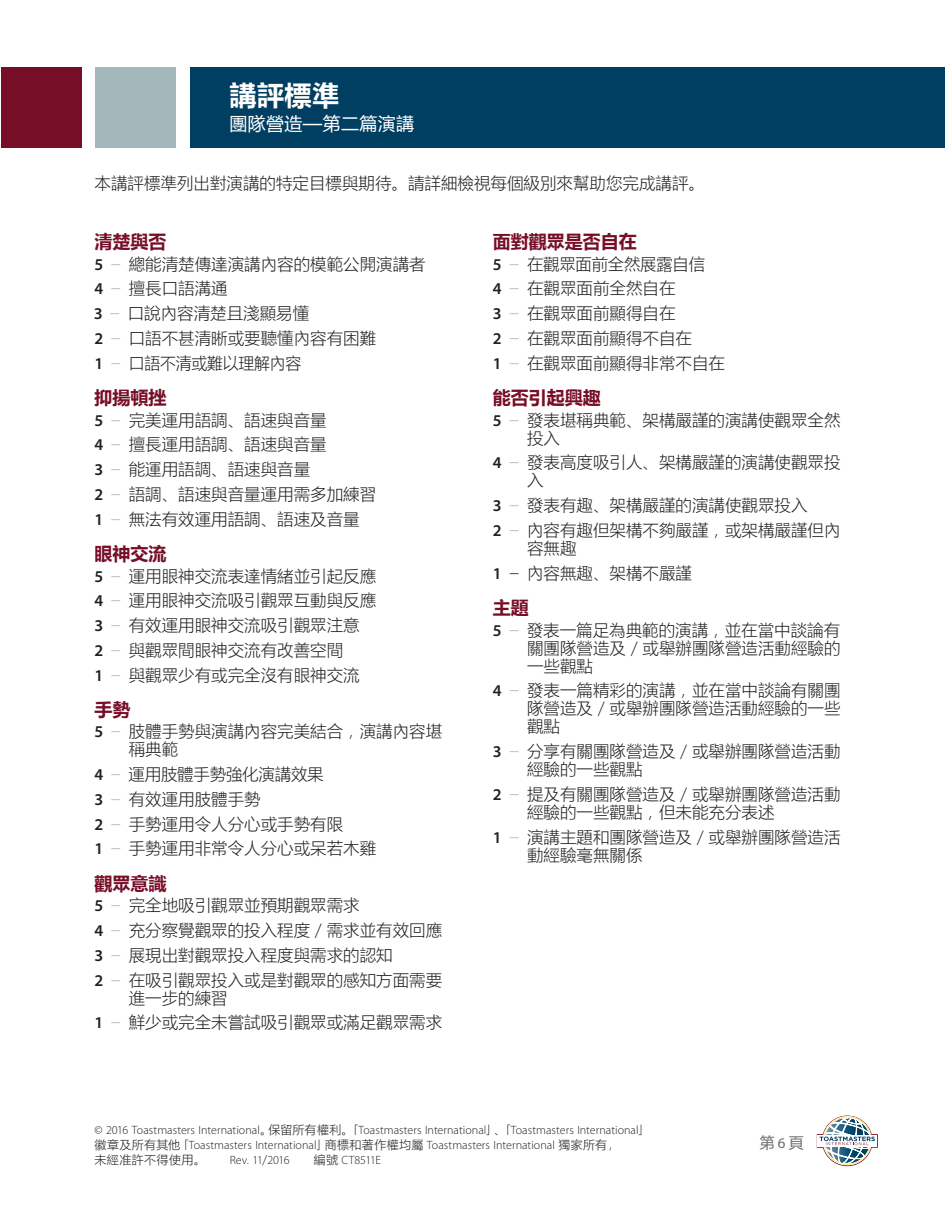
<style>
.page{position:relative;width:945px;height:1215px;background:#fff}
.page>*{position:absolute;margin:0;border:0;box-sizing:border-box;transform-origin:0 0}
.Form_Header{font:700 27px "Microsoft Ya Hei";color:#fff}
.Criteria_Names{font:700 18px "Microsoft Ya Hei";color:#770e28}
.Form_Subheader{font:18px "Microsoft Ya Hei";letter-spacing:.02em;color:#fff}
.Criteria{font:300 16.5px/18px "Microsoft Ya Hei";color:#231f20}
.Body{font:300 16.5px "Microsoft Ya Hei";color:#231f20}
.Criteria-2{font:300 16.5px "Microsoft Ya Hei";color:#231f20;scale:.96 1}
.t1{font:15px "Microsoft Ya Hei";color:#6c6d70}
.Copyright{font:300 12px/15px "Myriad Pro";letter-spacing:.005em;color:#231f20}
.Copyright-2{font:300 12px "Myriad Pro";letter-spacing:-.025em;color:#231f20}
.Copyright-3{font:300 12px "Myriad Pro";letter-spacing:-.03em;color:#231f20}
.s1{font-family:"Myriad Pro";font-weight:600}
.s2{color:#a4b7ba}
.s3{font-family:"Microsoft Ya Hei"}
.s4{font-family:"Myriad Pro"}
</style>
<div class="page">
<svg style="left:817px;top:1116px;width:61px;height:50px"></svg>
<div style="left:190px;top:68px;width:755px;height:80px;background:#003f61"></div>
<div style="left:95px;top:68px;width:81px;height:80px;background:#a4b7ba"></div>
<div style="left:1px;top:68px;width:81px;height:80px;background:#770e28"></div>
<p class="Form_Header" style="left:230px;top:77px;width:111px">講評標準</p>
<p class="Form_Subheader" style="left:230px;top:112px;width:186px">團隊營造—第二篇演講</p>
<p class="Body" style="left:94px;top:172px;width:612px">本講評標準列出對演講的特定目標與期待。請詳細檢視每個級別來幫助您完成講評。</p>
<p class="Criteria_Names" style="left:94px;top:229px;width:73px">清楚與否</p>
<p class="Criteria" style="left:94px;top:254px;width:333px"><span class="s1">5</span> <span class="s2">–</span> 總能清楚傳達演講內容的模範公開演講者</p>
<p class="Criteria" style="left:94px;top:279px;width:135px"><span class="s1">4</span> <span class="s2">–</span> 擅長口語溝通</p>
<p class="Criteria" style="left:94px;top:304px;width:216px"><span class="s1">3</span> <span class="s2">–</span> 口說內容清楚且淺顯易懂</p>
<p class="Criteria" style="left:94px;top:329px;width:283px"><span class="s1">2</span> <span class="s2">–</span> 口語不甚清晰或要聽懂內容有困難</p>
<p class="Criteria-2" style="left:94px;top:352px;width:217px"><span class="s1">1</span> <span class="s2">–</span> 口語不清或難以理解內容</p>
<p class="Criteria_Names" style="left:94px;top:385px;width:73px">抑揚頓挫</p>
<p class="Criteria" style="left:94px;top:410px;width:234px"><span class="s1">5</span> <span class="s2">–</span> 完美運用語調、語速與音量</p>
<p class="Criteria" style="left:94px;top:435px;width:234px"><span class="s1">4</span> <span class="s2">–</span> 擅長運用語調、語速與音量</p>
<p class="Criteria" style="left:94px;top:460px;width:217px"><span class="s1">3</span> <span class="s2">–</span> 能運用語調、語速與音量</p>
<p class="Criteria" style="left:94px;top:485px;width:283px"><span class="s1">2</span> <span class="s2">–</span> 語調、語速與音量運用需多加練習</p>
<p class="Criteria" style="left:94px;top:509px;width:267px"><span class="s1">1</span> <span class="s2">–</span> 無法有效運用語調、語速及音量</p>
<p class="Criteria_Names" style="left:94px;top:541px;width:73px">眼神交流</p>
<p class="Criteria" style="left:94px;top:566px;width:283px"><span class="s1">5</span> <span class="s2">–</span> 運用眼神交流表達情緒並引起反應</p>
<p class="Criteria" style="left:94px;top:591px;width:283px"><span class="s1">4</span> <span class="s2">–</span> 運用眼神交流吸引觀眾互動與反應</p>
<p class="Criteria" style="left:94px;top:616px;width:267px"><span class="s1">3</span> <span class="s2">–</span> 有效運用眼神交流吸引觀眾注意</p>
<p class="Criteria" style="left:94px;top:640px;width:250px"><span class="s1">2</span> <span class="s2">–</span> 與觀眾間眼神交流有改善空間</p>
<p class="Criteria" style="left:94px;top:665px;width:267px"><span class="s1">1</span> <span class="s2">–</span> 與觀眾少有或完全沒有眼神交流</p>
<p class="Criteria_Names" style="left:94px;top:697px;width:37px">手勢</p>
<p class="Criteria" style="left:129px;top:722px;width:315px;text-indent:-34px"><span class="s1">5</span> <span class="s2">–</span> 肢體手勢與演講內容完美結合，演講內容堪稱典範</p>
<p class="Criteria" style="left:94px;top:765px;width:231px"><span class="s1">4</span> <span class="s2">–</span> 運用肢體手勢強化演講效果</p>
<p class="Criteria" style="left:94px;top:790px;width:168px"><span class="s1">3</span> <span class="s2">–</span> 有效運用肢體手勢</p>
<p class="Criteria" style="left:94px;top:814px;width:250px"><span class="s1">2</span> <span class="s2">–</span> 手勢運用令人分心或手勢有限</p>
<p class="Criteria" style="left:94px;top:839px;width:283px"><span class="s1">1</span> <span class="s2">–</span> 手勢運用非常令人分心或呆若木雞</p>
<p class="Criteria_Names" style="left:94px;top:871px;width:73px">觀眾意識</p>
<p class="Criteria" style="left:94px;top:896px;width:267px"><span class="s1">5</span> <span class="s2">–</span> 完全地吸引觀眾並預期觀眾需求</p>
<p class="Criteria" style="left:94px;top:921px;width:349px"><span class="s1">4</span> <span class="s2">–</span> 充分察覺觀眾的投入程度／需求並有效回應</p>
<p class="Criteria" style="left:94px;top:946px;width:300px"><span class="s1">3</span> <span class="s2">–</span> 展現出對觀眾投入程度與需求的認知</p>
<p class="Criteria" style="left:129px;top:970px;width:315px;text-indent:-34px"><span class="s1">2</span> <span class="s2">–</span> 在吸引觀眾投入或是對觀眾的感知方面需要進一步的練習</p>
<p class="Criteria" style="left:94px;top:1013px;width:349px"><span class="s1">1</span> <span class="s2">–</span> 鮮少或完全未嘗試吸引觀眾或滿足觀眾需求</p>
<p class="Criteria_Names" style="left:493px;top:229px;width:145px">面對觀眾是否自在</p>
<p class="Criteria" style="left:493px;top:254px;width:214px"><span class="s1">5</span> <span class="s2">–</span> 在觀眾面前全然展露自信</p>
<p class="Criteria" style="left:493px;top:279px;width:184px"><span class="s1">4</span> <span class="s2">–</span> 在觀眾面前全然自在</p>
<p class="Criteria" style="left:493px;top:304px;width:184px"><span class="s1">3</span> <span class="s2">–</span> 在觀眾面前顯得自在</p>
<p class="Criteria" style="left:493px;top:329px;width:201px"><span class="s1">2</span> <span class="s2">–</span> 在觀眾面前顯得不自在</p>
<p class="Criteria" style="left:493px;top:353px;width:234px"><span class="s1">1</span> <span class="s2">–</span> 在觀眾面前顯得非常不自在</p>
<p class="Criteria_Names" style="left:493px;top:385px;width:109px">能否引起興趣</p>
<p class="Criteria" style="left:527px;top:410px;width:315px;text-indent:-34px"><span class="s1">5</span> <span class="s2">–</span> 發表堪稱典範、架構嚴謹的演講使觀眾全然投入</p>
<p class="Criteria" style="left:527px;top:453px;width:315px;text-indent:-34px"><span class="s1">4</span> <span class="s2">–</span> 發表高度吸引人、架構嚴謹的演講使觀眾投入</p>
<p class="Criteria" style="left:493px;top:496px;width:316px"><span class="s1">3</span> <span class="s2">–</span> 發表有趣、架構嚴謹的演講使觀眾投入</p>
<p class="Criteria" style="left:527px;top:521px;width:315px;text-indent:-34px"><span class="s1">2</span> <span class="s2">–</span> 內容有趣但架構不夠嚴謹，或架構嚴謹但內容無趣</p>
<p class="Criteria" style="left:493px;top:563px;width:201px"><span class="s1">1</span> – 內容無趣、架構不嚴謹</p>
<p class="Criteria_Names" style="left:493px;top:595px;width:37px">主題</p>
<p class="Criteria" style="left:527px;top:620px;width:315px;text-align:justify;text-indent:-34px"><span class="s1">5</span> <span class="s2">–</span> 發表一篇足為典範的演講，並在當中談論有關團隊營造及／或舉辦團隊營造活動經驗的一些觀點</p>
<p class="Criteria" style="left:527px;top:681px;width:315px;text-align:justify;text-indent:-34px"><span class="s1">4</span> <span class="s2">–</span> 發表一篇精彩的演講，並在當中談論有關團隊營造及／或舉辦團隊營造活動經驗的一些觀點</p>
<p class="Criteria" style="left:527px;top:742px;width:315px;text-indent:-34px"><span class="s1">3</span> <span class="s2">–</span> 分享有關團隊營造及／或舉辦團隊營造活動經驗的一些觀點</p>
<p class="Criteria" style="left:527px;top:784px;width:315px;text-indent:-34px"><span class="s1">2</span> <span class="s2">–</span> 提及有關團隊營造及／或舉辦團隊營造活動經驗的一些觀點，但未能充分表述</p>
<p class="Criteria" style="left:527px;top:827px;width:315px;text-indent:-34px"><span class="s1">1</span> <span class="s2">–</span> 演講主題和團隊營造及／或舉辦團隊營造活動經驗毫無關係</p>
<p class="Copyright" style="left:94px;top:1122px;width:557px">© 2016 Toastmasters International<span class="s3">。保留所有權利。「</span>Toastmasters International<span class="s3">」、「</span>Toastmasters International<span class="s3">」徽章及所有其他「</span>Toastmasters International<span class="s3">」商標和著作權均屬</span> Toastmasters International <span class="s3">獨家所有，<br>未經准許不得使用。</span></p>
<p class="Copyright-2" style="left:230px;top:1153px;width:61px">Rev. 11<span class="s3">/</span>2016</p>
<p class="Copyright-3" style="left:314px;top:1153px;width:69px"><span class="s3">編號</span> CT8511E</p>
<p class="t1" style="left:760px;top:1133px;width:46px">第 <span class="s4">6</span> 頁</p>
</div>
